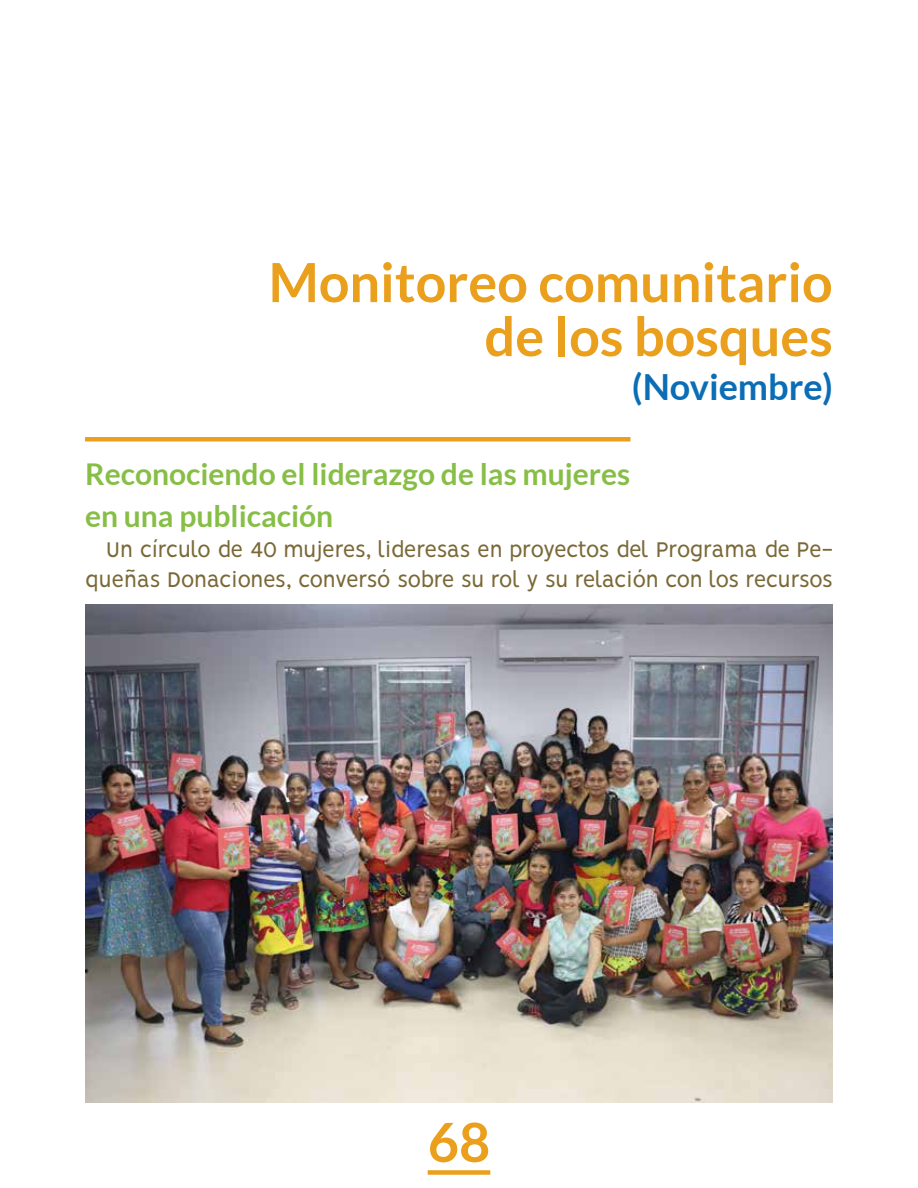
<style>
.page{position:relative;width:918px;height:1188px;background:#fff}
.page>*{position:absolute;margin:0;border:0;box-sizing:border-box;transform-origin:0 0}
.t1{font:700 54px/54px "Lato";color:#eaa01d;text-align:right}
.t2{font:700 36px "Lato";color:#0b6db5}
.t3{font:700 30px/42.6px "Lato";color:#87be46}
.t4{font:24px/30px "Vision";letter-spacing:-.03em;color:#7a6937;text-align:right}
</style>
<div class="page">
<div style="left:428px;top:1170px;width:62px;height:5px;background:#eaa01d"></div>
<div style="left:85px;top:437px;width:545px;height:5px;background:#eaa01d"></div>
<img style="left:85px;top:605px;width:748px;height:498px">
<h1 class="t1" style="left:269px;top:255px;width:566px">Monitoreo comunitario de los bosques</h1>
<h2 class="t2" style="left:632px;top:366px;width:203px">(Noviembre)</h2>
<p class="t3" style="left:85px;top:452px;width:547px">Reconociendo el liderazgo de las mujeres en una publicación</p>
<p class="t4" style="left:85px;top:535px;width:750px">Un círculo de 40 mujeres, lideresas en proyectos del Programa de Pe&shy;queñas Donaciones, conversó sobre su rol y su relación con los recursos</p>
<h1 class="t1" style="left:428px;top:1115px;width:64px">68</h1>
</div>
